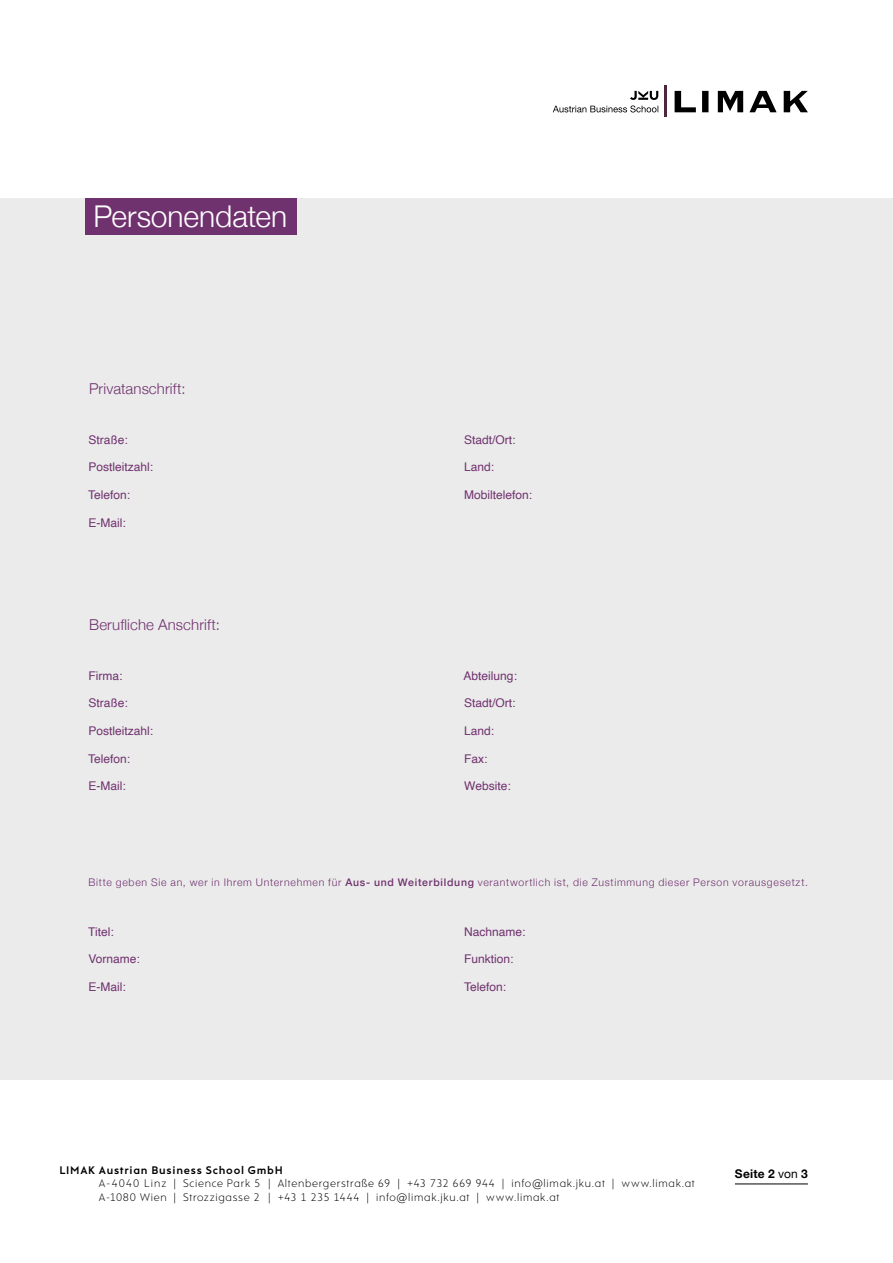
<style>
.page{position:relative;width:893px;height:1263px;background:#fff}
.page>*{position:absolute;margin:0;border:0;box-sizing:border-box;transform-origin:0 0}
.t1{font:300 30px "Helvetica Neue";letter-spacing:-.005em;color:#fff}
.t2{font:300 15px "Helvetica Neue";letter-spacing:.01em;color:#70326f}
.t3{font:12px "Helvetica";color:#70326f}
.t4{font:700 12px "Helvetica Neue";letter-spacing:.02em;color:#000}
.t5{font:11.25px/13.5px "Rams Lt";letter-spacing:.06em;color:#000}
.t6{font:700 11.25px "Rams";letter-spacing:.065em;color:#000}
.t7{font:300 10.5px "Helvetica Neue";letter-spacing:.07em;color:#70326f}
.s1{font-weight:500}
.s2{font-weight:400}
</style>
<div class="page">
<div style="left:0;top:198px;width:893px;height:882px;background:#ebebeb"></div>
<svg style="left:675px;top:91px;width:133px;height:21px"></svg>
<hr style="left:664px;top:85px;width:3px;height:32px;background:#4e243f">
<svg style="left:553px;top:91px;width:105px;height:21px"></svg>
<hr style="left:735px;top:1183px;width:73px;height:1px;background:#000">
<div style="left:85px;top:198px;width:211px;height:37px;background:#70326f"></div>
<h1 class="t1" style="left:93px;top:193px;width:195px">Personendaten</h1>
<p class="t2" style="left:89px;top:377px;width:98px">Privatanschrift:</p>
<p class="t3" style="left:88px;top:430px;width:41px">Straße:</p>
<p class="t3" style="left:464px;top:430px;width:53px">Stadt/Ort:</p>
<p class="t3" style="left:88px;top:458px;width:66px">Postleitzahl:</p>
<p class="t3" style="left:464px;top:458px;width:32px">Land:</p>
<p class="t3" style="left:88px;top:485px;width:44px">Telefon:</p>
<p class="t3" style="left:464px;top:485px;width:70px">Mobiltelefon:</p>
<p class="t3" style="left:88px;top:513px;width:39px">E-Mail:</p>
<p class="t2" style="left:89px;top:613px;width:132px">Berufliche Anschrift:</p>
<p class="t3" style="left:88px;top:666px;width:35px">Firma:</p>
<p class="t3" style="left:464px;top:666px;width:55px">Abteilung:</p>
<p class="t3" style="left:88px;top:694px;width:41px">Straße:</p>
<p class="t3" style="left:464px;top:694px;width:53px">Stadt/Ort:</p>
<p class="t3" style="left:88px;top:721px;width:66px">Postleitzahl:</p>
<p class="t3" style="left:464px;top:721px;width:32px">Land:</p>
<p class="t3" style="left:88px;top:749px;width:44px">Telefon:</p>
<p class="t3" style="left:464px;top:749px;width:25px">Fax:</p>
<p class="t3" style="left:88px;top:777px;width:39px">E-Mail:</p>
<p class="t3" style="left:464px;top:777px;width:48px">Website:</p>
<p class="t7" style="left:88px;top:874px;width:721px">Bitte geben Sie an, wer in Ihrem Unternehmen für <span class="s1">Aus- und Weiterbildung</span> verantwortlich ist, die Zustimmung dieser Person vorausgesetzt.</p>
<p class="t3" style="left:88px;top:922px;width:27px">Titel:</p>
<p class="t3" style="left:464px;top:922px;width:63px">Nachname:</p>
<p class="t3" style="left:88px;top:950px;width:53px">Vorname:</p>
<p class="t3" style="left:464px;top:950px;width:51px">Funktion:</p>
<p class="t3" style="left:88px;top:977px;width:39px">E-Mail:</p>
<p class="t3" style="left:464px;top:977px;width:44px">Telefon:</p>
<p class="t6" style="left:60px;top:1163px;width:225px">LIMAK Austrian Business School GmbH</p>
<p class="t5" style="left:99px;top:1176px;width:597px">A-4040 Linz | Science Park 5 | Altenbergerstraße 69 | +43 732 669 944 | info@limak.jku.at | www.limak.at<br>A-1080 Wien | Strozzigasse 2 | +43 1 235 1444 | info@limak.jku.at | www.limak.at</p>
<p class="t4" style="left:735px;top:1164px;width:75px">Seite 2 <span class="s2">von</span> 3</p>
</div>
